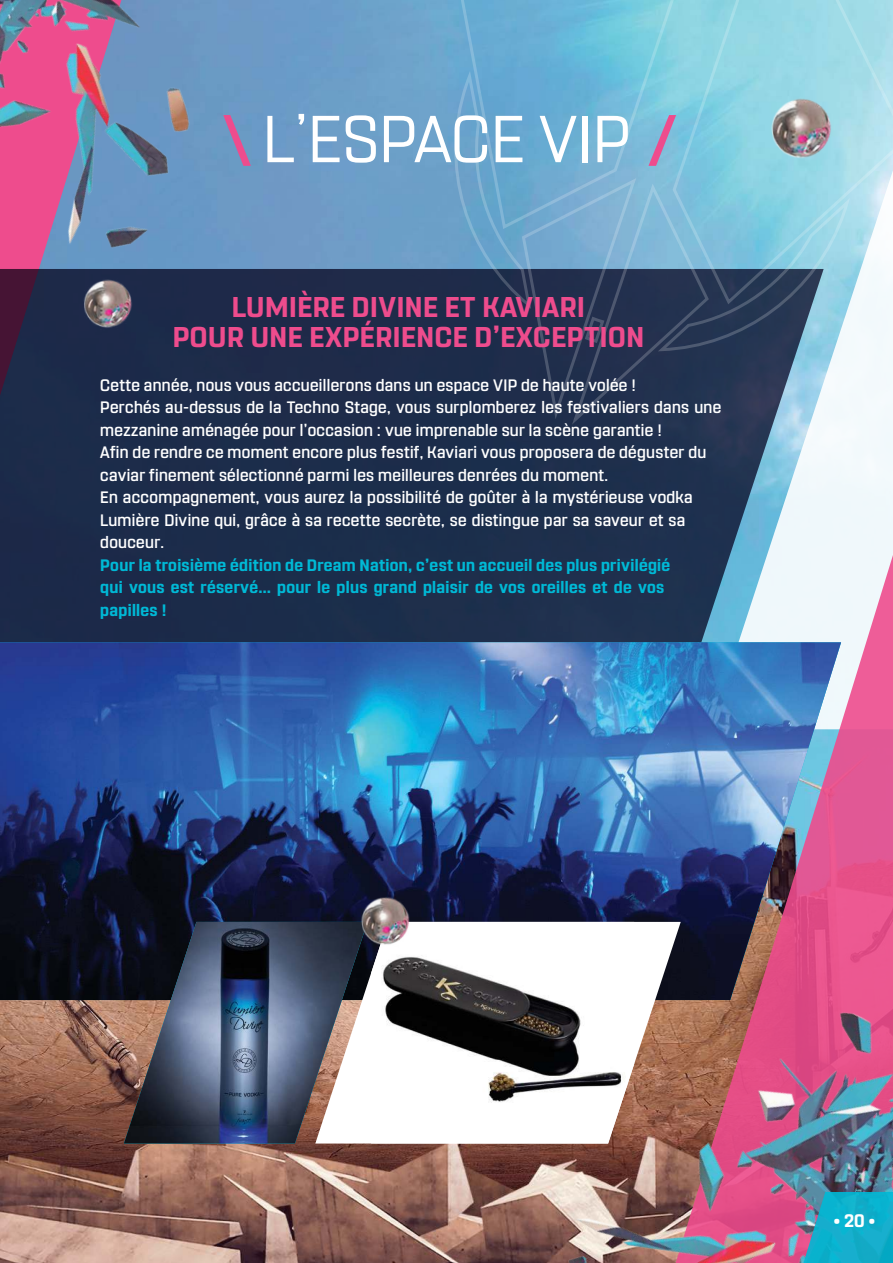
<style>
.page{position:relative;width:893px;height:1263px;background:#fff}
.page>*{position:absolute;margin:0;border:0;box-sizing:border-box;transform-origin:0 0}
.t1{font:66px "Rohn";letter-spacing:.01em;color:#fff}
.t2{font:700 28.5px/30px "Rohn";letter-spacing:.02em;color:#ee4c8d;text-align:center}
.t3{font:700 18px "Rohn";color:#fff}
.t4{font:500 16.5px/22.5px "Rohn";letter-spacing:.02em;color:#fff}
.t5{font:700 16.5px/22.5px "Rohn";letter-spacing:.02em;color:#00b9d6}
</style>
<div class="page">
<img style="left:0;top:0;width:457px;height:1263px">
<div style="left:0;top:269px;width:710px;height:373px;background:#1c2c4b"></div>
<svg style="left:710px;top:307px;width:183px;height:213px;fill:#f0f8fb"></svg>
<img style="left:0;top:642px;width:657px;height:358px">
<img style="left:371px;top:966px;width:37px;height:177px">
<img style="left:124px;top:922px;width:243px;height:221px">
<svg style="left:657px;top:520px;width:236px;height:363px"></svg>
<svg style="left:457px;top:0;width:214px;height:65px;background:#6dbad8"></svg>
<svg style="left:671px;top:0;width:222px;height:307px;background:#abdfea"></svg>
<svg style="left:435px;top:65px;width:418px;height:365px;background:#5b83a1"></svg>
<img style="left:0;top:0;width:287px;height:414px">
<img style="left:408px;top:883px;width:485px;height:380px">
<img style="left:743px;top:70px;width:98px;height:114px">
<img style="left:339px;top:874px;width:78px;height:92px">
<img style="left:61px;top:257px;width:78px;height:92px">
<svg style="left:792px;top:1192px;width:101px;height:71px;background:#2fa1c0"></svg>
<h1 class="t1" style="left:263px;top:101px;width:369px">L’ESPACE VIP</h1>
<h2 class="t2" style="left:173px;top:292px;width:473px">LUMIÈRE DIVINE ET KAVIARI<br>POUR UNE EXPÉRIENCE D’EXCEPTION</h2>
<p class="t4" style="left:100px;top:374px;width:623px">Cette année, nous vous accueillerons dans un espace VIP de haute volée !<br>Perchés au-dessus de la Techno Stage, vous surplomberez les festivaliers dans une mezzanine aménagée pour l’occasion : vue imprenable sur la scène garantie !<br>Afin de rendre ce moment encore plus festif, Kaviari vous proposera de déguster du caviar finement sélectionné parmi les meilleures denrées du moment.<br>En accompagnement, vous aurez la possibilité de goûter à la mystérieuse vodka Lumière Divine qui, grâce à sa recette secrète, se distingue par sa saveur et sa douceur.</p>
<p class="t5" style="left:100px;top:554px;width:571px">Pour la troisième édition de Dream Nation, c’est un accueil des plus privilégié qui vous est réservé… pour le plus grand plaisir de vos oreilles et de vos papilles !</p>
<p class="t3" style="left:834px;top:1210px;width:43px">• 20 •</p>
</div>
